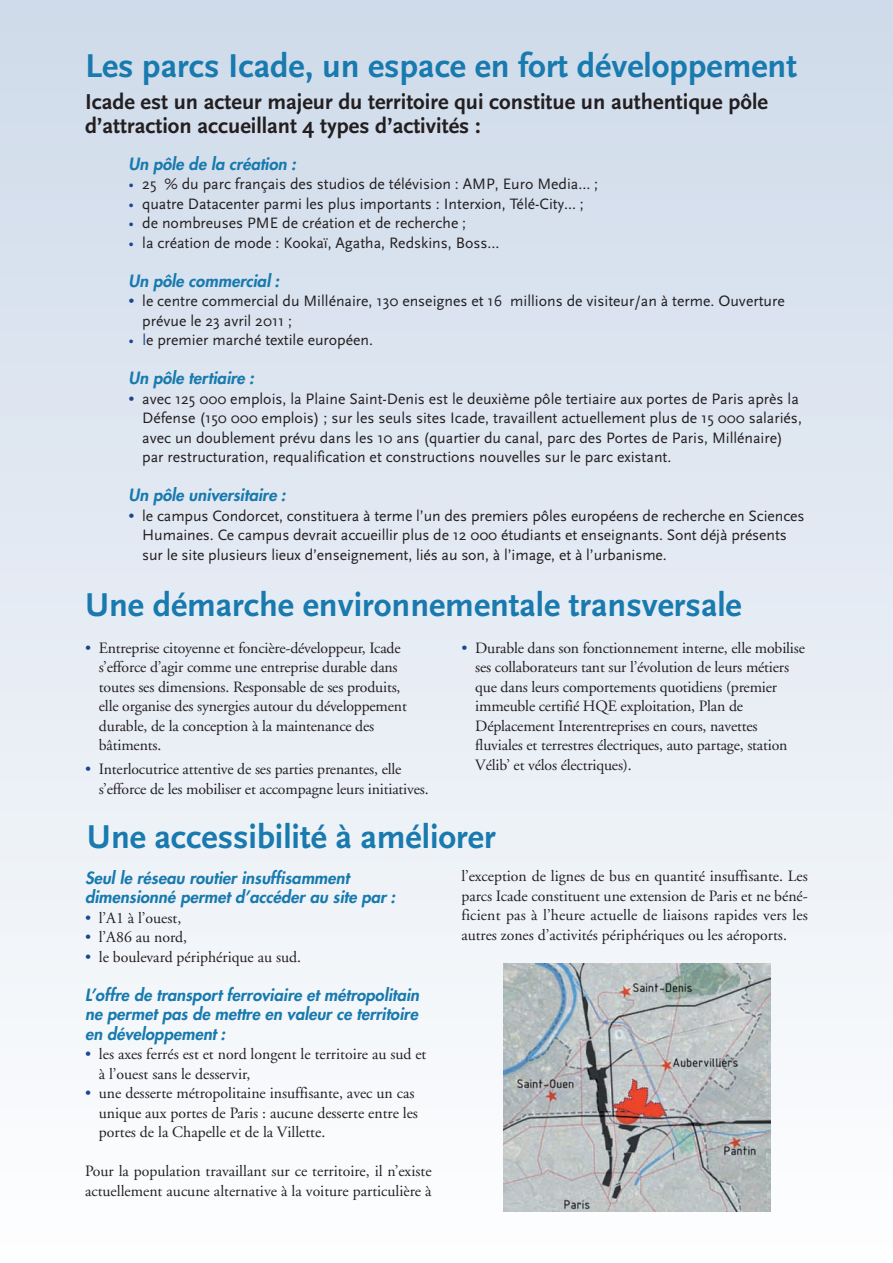
<style>
.page{position:relative;width:893px;height:1263px;background:#fff}
.page>*{position:absolute;margin:0;border:0;box-sizing:border-box;transform-origin:0 0}
.t1{font:700 34.5px "Scala Sans";color:#187aae}
.t2{font:700 22.5px/24px "Scala Sans";color:#231f20}
.t3{font:italic 800 16.5px/19.5px "Futura";letter-spacing:.005em;color:#187aae}
.t4{font:15.75px/19.5px "Adobe Garamond";letter-spacing:-.01em;color:#231f20}
.t5{font:15.75px/19.5px "Scala Sans";color:#231f20}
.s1{color:#1b4692}
.s2{font-family:"Adobe Garamond";color:#1b4692}
</style>
<div class="page">
<div style="left:0;top:0;width:893px;height:1263px;background:linear-gradient(to bottom,#cfdaea,#fdfefe)"></div>
<img style="left:503px;top:964px;width:268px;height:247px">
<h1 class="t1" style="left:85px;top:45px;width:713px">Les parcs Icade, un espace en fort développement</h1>
<h2 class="t2" style="left:85px;top:89px;width:684px">Icade est un acteur majeur du territoire qui constitue un authentique pôle d’attraction accueillant 4 types d’activités :</h2>
<p class="t3" style="left:128px;top:155px;width:169px">Un pôle de la création :</p>
<p class="t5" style="left:128px;top:174px;width:471px"><span class="s1">•</span> 25 % du parc français des studios de télévision : AMP, Euro Media… ;</p>
<p class="t5" style="left:128px;top:194px;width:457px"><span class="s1">•</span> quatre Datacenter parmi les plus importants : Interxion, Télé-City… ;</p>
<p class="t5" style="left:128px;top:213px;width:339px"><span class="s1">•</span> de nombreuses PME de création et de recherche ;</p>
<p class="t5" style="left:128px;top:233px;width:372px"><span class="s1">•</span> la création de mode : Kookaï, Agatha, Redskins, Boss…</p>
<p class="t3" style="left:128px;top:272px;width:152px">Un pôle commercial :</p>
<p class="t5" style="left:142px;top:291px;width:644px;text-indent:-14px"><span class="s2">•</span> le centre commercial du Millénaire, 130 enseignes et 16 millions de visiteur/an à terme. Ouverture prévue le 23 avril 2011 ;</p>
<p class="t5" style="left:128px;top:330px;width:246px"><span class="s1">• l</span>e premier marché textile européen.</p>
<p class="t3" style="left:128px;top:370px;width:127px">Un pôle tertiaire :</p>
<p class="t5" style="left:142px;top:389px;width:661px;text-indent:-14px"><span class="s2">•</span> avec 125 000 emplois, la Plaine Saint-Denis est le deuxième pôle tertiaire aux portes de Paris après la Défense (150 000 emplois) ; sur les seuls sites Icade, travaillent actuellement plus de 15 000 salariés, avec un doublement prévu dans les 10 ans (quartier du canal, parc des Portes de Paris, Millénaire) par restructuration, requalification et constructions nouvelles sur le parc existant.</p>
<p class="t3" style="left:128px;top:487px;width:159px">Un pôle universitaire :</p>
<p class="t5" style="left:142px;top:506px;width:664px;text-indent:-14px"><span class="s2">•</span> le campus Condorcet, constituera à terme l’un des premiers pôles européens de recherche en Sciences<br>Humaines. Ce campus devrait accueillir plus de 12 000 étudiants et enseignants. Sont déjà présents sur le site plusieurs lieux d’enseignement, liés au son, à l’image, et à l’urbanisme.</p>
<h1 class="t1" style="left:85px;top:584px;width:658px">Une démarche environnementale transversale</h1>
<p class="t4" style="left:99px;top:639px;width:309px;text-indent:-14px"><span class="s1">•</span> Entreprise citoyenne et foncière-développeur, Icade s’efforce d’agir comme une entreprise durable dans toutes ses dimensions. Responsable de ses produits, elle organise des synergies autour du développement durable, de la conception à la maintenance des bâtiments.</p>
<p class="t4" style="left:99px;top:761px;width:331px;text-indent:-14px"><span class="s1">•</span> Interlocutrice attentive de ses parties prenantes, elle s’efforce de les mobiliser et accompagne leurs initiatives.</p>
<p class="t4" style="left:475px;top:639px;width:331px;text-indent:-14px"><span class="s1">•</span> Durable dans son fonctionnement interne, elle mobilise ses collaborateurs tant sur l’évolution de leurs métiers que dans leurs comportements quotidiens (premier immeuble certifié HQE exploitation, Plan de Déplacement Interentreprises en cours, navettes fluviales et terrestres électriques, auto partage, station Vélib’ et vélos électriques).</p>
<h1 class="t1" style="left:87px;top:816px;width:410px">Une accessibilité à améliorer</h1>
<p class="t4" style="left:461px;top:868px;width:348px;text-align:justify">l’exception de lignes de bus en quantité insuffisante. Les parcs Icade constituent une extension de Paris et ne béné&shy;ficient pas à l’heure actuelle de liaisons rapides vers les autres zones d’activités périphériques ou les aéroports.</p>
<p class="t3" style="left:85px;top:869px;width:312px">Seul le réseau routier insuffisamment dimensionné permet d’accéder au site par :</p>
<p class="t4" style="left:85px;top:909px;width:98px"><span class="s1">•</span> l’A1 à l’ouest,</p>
<p class="t4" style="left:85px;top:929px;width:103px"><span class="s1">•</span> l’A86 au nord,</p>
<p class="t4" style="left:85px;top:948px;width:218px"><span class="s1">•</span> le boulevard périphérique au sud.</p>
<p class="t3" style="left:85px;top:986px;width:336px;text-align:justify">L’offre de transport ferroviaire et métropolitain ne permet pas de mettre en valeur ce territoire en développement :</p>
<p class="t4" style="left:99px;top:1046px;width:329px;text-indent:-14px"><span class="s1">•</span> les axes ferrés est et nord longent le territoire au sud et à l’ouest sans le desservir,</p>
<p class="t4" style="left:99px;top:1085px;width:321px;text-indent:-14px"><span class="s1">•</span> une desserte métropolitaine insuffisante, avec un cas unique aux portes de Paris : aucune desserte entre les portes de la Chapelle et de la Villette.</p>
<p class="t4" style="left:85px;top:1163px;width:348px">Pour la population travaillant sur ce territoire, il n’existe actuellement aucune alternative à la voiture particulière à</p>
</div>
